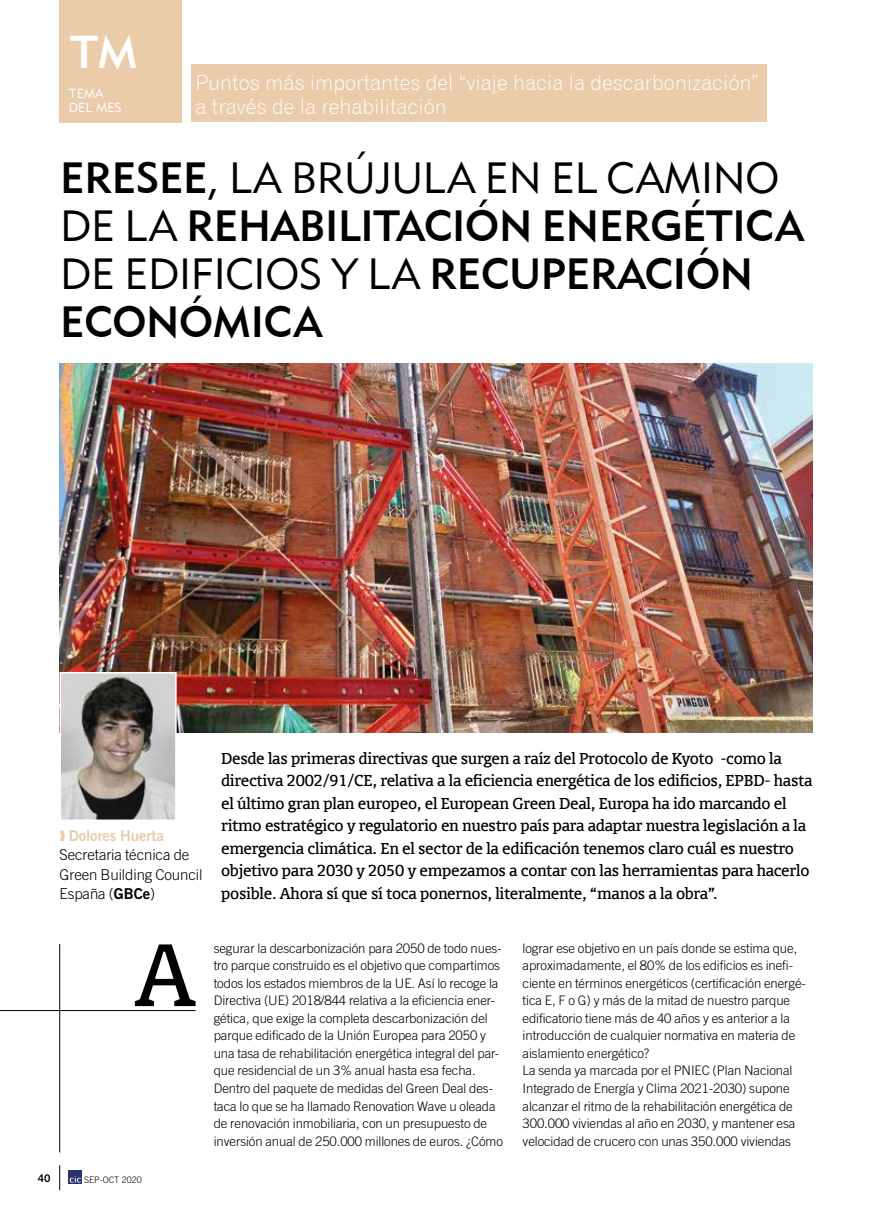
<style>
.page{position:relative;width:893px;height:1212px;background:#fff}
.page>*{position:absolute;margin:0;border:0;box-sizing:border-box;transform-origin:0 0}
.t1{font:84px "Union";color:#000}
.t2{font:46.05px "Geometric 415 BT Medium A";color:#fff}
.t3{font:43.5px "Geometric 415 BT Lite A";letter-spacing:-.005em;color:#000}
.t4{font:43.5px "Geometric 415 BT Medium A";letter-spacing:-.005em;color:#000}
.t5{font:21px/24px "Gothic 720 BT Light B";color:#fff}
.t6{font:15px/22.5px "Union";letter-spacing:-.015em;color:#000}
.t7{font:300 15px/19.5px "Trade Gothic LT Std";letter-spacing:-.005em;color:#000}
.t8{font:15px "Trade Gothic LT Std Bd 2";letter-spacing:-.005em;color:#eacbaa}
.t9{font:300 13.2px/17.5px "Trade Gothic LT Std";letter-spacing:-.005em;color:#000}
.t10{font:13.05px/14.2px "Geometric 415 BT Lite A";color:#fff}
.t11{font:10.5px "Trade Gothic LT Std Bd 2";color:#000}
.t12{font:300 9px "Trade Gothic LT Std";color:#000}
.s1{font-family:"Geometric 415 BT Medium A"}
.s2{font-family:"Geometric 415 BT Lite A"}
.s3{font-family:"Trade Gothic LT Std Bd 2";font-weight:400}
</style>
<div class="page">
<svg style="left:59px;top:1165px;width:1px;height:25px"></svg>
<div style="left:68px;top:1170px;width:14px;height:13px;background:#29346a"></div>
<svg style="left:70px;top:1176px;width:11px;height:6px"></svg>
<div style="left:60px;top:0;width:122px;height:122px;background:#eacbaa"></div>
<div style="left:191px;top:65px;width:575px;height:57px;background:#eacbaa"></div>
<hr style="left:59px;top:944px;width:1px;height:208px;background:#000">
<hr style="left:0;top:1010px;width:196px;height:1px;background:#000">
<img style="left:60px;top:363px;width:752px;height:369px">
<img style="left:63px;top:675px;width:111px;height:143px">
<div style="left:60px;top:672px;width:117px;height:149px;border:2px solid #fff"></div>
<h2 class="t2" style="left:70px;top:24px;width:69px">TM</h2>
<p class="t10" style="left:69px;top:86px;width:54px">TEMA<br>DEL MES</p>
<h3 class="t5" style="left:196px;top:70px;width:565px">Puntos más importantes del “viaje hacia la descarbonización” a través de la rehabilitación</h3>
<h3 class="t3" style="left:60px;top:151px;width:721px"><span class="s1">ERESEE</span>, LA BRÚJULA EN EL CAMINO</h3>
<h3 class="t4" style="left:60px;top:199px;width:745px"><span class="s2">DE LA</span> REHABILITACIÓN ENERGÉTICA</h3>
<h3 class="t3" style="left:60px;top:247px;width:694px">DE EDIFICIOS Y LA <span class="s1">RECUPERACIÓN</span></h3>
<h3 class="t4" style="left:60px;top:295px;width:264px">ECONÓMICA</h3>
<p class="t8" style="left:69px;top:826px;width:96px">Dolores Huerta</p>
<p class="t7" style="left:60px;top:845px;width:144px">Secretaria técnica de<br>Green Building Council<br>España (<span class="s3">GBCe</span>)</p>
<p class="t6" style="left:221px;top:746px;width:593px">Desde las primeras directivas que surgen a raíz del Protocolo de Kyoto -como la directiva 2002/91/CE, relativa a la eficiencia energética de los edificios, EPBD- hasta el último gran plan europeo, el European Green Deal, Europa ha ido marcando el ritmo estratégico y regulatorio en nuestro país para adaptar nuestra legislación a la emergencia climática. En el sector de la edificación tenemos claro cuál es nuestro objetivo para 2030 y 2050 y empezamos a contar con las herramientas para hacerlo posible. Ahora sí que sí toca ponernos, literalmente, “manos a la obra”.</p>
<p class="t9" style="left:214px;top:939px;width:291px">segurar la descarbonización para 2050 de todo nues&shy;tro parque construido es el objetivo que compartimos todos los estados miembros de la UE. Así lo recoge la Directiva (UE) 2018/844 relativa a la eficiencia ener&shy;gética, que exige la completa descarbonización del parque edificado de la Unión Europea para 2050 y una tasa de rehabilitación energética integral del par&shy;que residencial de un 3% anual hasta esa fecha.<br>Dentro del paquete de medidas del Green Deal des&shy;taca lo que se ha llamado Renovation Wave u oleada de renovación inmobiliaria, con un presupuesto de inversión anual de 250.000 millones de euros. ¿Cómo</p>
<h1 class="t1" style="left:135px;top:921px;width:62px">A</h1>
<p class="t9" style="left:523px;top:939px;width:285px">lograr ese objetivo en un país donde se estima que, aproximadamente, el 80% de los edificios es inefi&shy;ciente en términos energéticos (certificación energé&shy;tica E, F o G) y más de la mitad de nuestro parque edificatorio tiene más de 40 años y es anterior a la introducción de cualquier normativa en materia de aislamiento energético?<br>La senda ya marcada por el PNIEC (Plan Nacional Integrado de Energía y Clima 2021-2030) supone alcanzar el ritmo de la rehabilitación energética de 300.000 viviendas al año en 2030, y mantener esa velocidad de crucero con unas 350.000 viviendas</p>
<p class="t11" style="left:38px;top:1172px;width:14px">40</p>
<p class="t12" style="left:84px;top:1174px;width:59px">SEP-OCT 2020</p>
</div>
